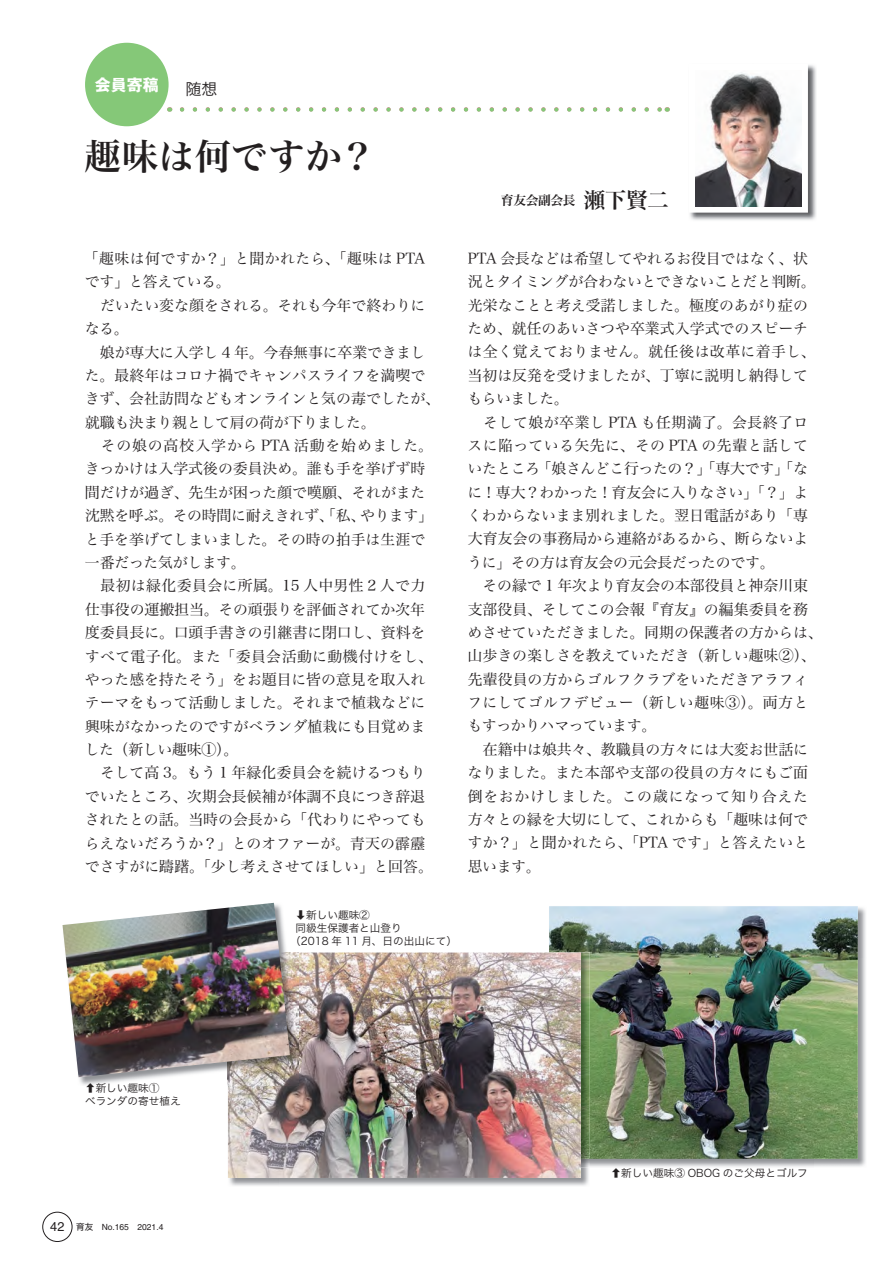
<style>
.page{position:relative;width:893px;height:1263px;background:#fff}
.page>*{position:absolute;margin:0;border:0;box-sizing:border-box;transform-origin:0 0}
.t1{font:36.15px "Hira Min Pro W6 90 pv RKSJ H";letter-spacing:.02em;color:#231f20}
.t2{font:21.3px "Hira Min Pro W6 90 pv RKSJ H";color:#231f20}
.t3{font:15.9px "Gothic MB101 Pro Bold 90 pv RKSJ H";color:#fff}
.t4{font:15.9px "Hira Kaku Pro W3 90 pv RKSJ H";color:#231f20}
.t5{font:14.85px/23.4px "Hira Min Pro W3 90 pv RKSJ H";letter-spacing:-.005em;color:#231f20}
.t6{font:14.85px "Hira Min Pro W3 90 pv RKSJ H";letter-spacing:.025em;color:#231f20}
.t7{font:14.85px "Hira Min Pro W3 90 pv RKSJ H";letter-spacing:-.03em;color:#231f20}
.t8{font:14.85px "Hira Min Pro W3 90 pv RKSJ H";letter-spacing:.06em;color:#231f20}
.t9{font:14.85px "Hira Min Pro W3 90 pv RKSJ H";letter-spacing:.03em;color:#231f20}
.t10{font:14.85px "Hira Min Pro W3 90 pv RKSJ H";letter-spacing:-.025em;color:#231f20}
.t11{font:12.75px "Hira Min Pro W6 90 pv RKSJ H";letter-spacing:-.03em;color:#231f20}
.t12{font:12.75px "Helvetica";color:#231f20}
.t13{font:10.65px/12.8px "Hira Kaku Pro W3 90 pv RKSJ H";color:#231f20}
.t14{font:8.55px "Helvetica";color:#231f20}
.s1{font-family:"Shin Go Pro Regular 90 pv RKSJ H"}
</style>
<div class="page">
<svg style="left:182px;top:107px;width:478px;height:5px"></svg>
<img style="left:690px;top:65px;width:126px;height:155px">
<img style="left:695px;top:70px;width:106px;height:136px">
<img style="left:858px;top:907px;width:8px;height:51px">
<img style="left:814px;top:958px;width:52px;height:209px">
<img style="left:549px;top:906px;width:309px;height:253px">
<img style="left:229px;top:1178px;width:50px;height:8px">
<img style="left:279px;top:1167px;width:310px;height:19px">
<img style="left:581px;top:952px;width:9px;height:207px">
<img style="left:228px;top:952px;width:353px;height:226px">
<img style="left:62px;top:925px;width:166px;height:161px">
<img style="left:228px;top:952px;width:70px;height:134px">
<img style="left:63px;top:903px;width:227px;height:174px">
<div style="left:85px;top:43px;width:84px;height:83px;background:#85c878;border-radius:50%"></div>
<div style="left:43px;top:1212px;width:29px;height:30px;border:1px solid #231f20;border-radius:50%"></div>
<p class="t3" style="left:95px;top:71px;width:65px">会員寄稿</p>
<p class="t4" style="left:186px;top:75px;width:33px">随想</p>
<h1 class="t1" style="left:85px;top:125px;width:292px">趣味は何ですか?</h1>
<p class="t6" style="left:84px;top:246px;width:343px">「趣味は何ですか？」と聞かれたら、「趣味は PTA</p>
<p class="t5" style="left:85px;top:269px;width:147px">です」と答えている。</p>
<p class="t5" style="left:85px;top:292px;width:342px">　だいたい変な顔をされる。それも今年で終わりに</p>
<p class="t5" style="left:85px;top:315px;width:45px">なる。</p>
<p class="t5" style="left:85px;top:339px;width:342px">　娘が専大に入学し 4 年。今春無事に卒業できまし</p>
<p class="t5" style="left:85px;top:362px;width:342px">た。最終年はコロナ禍でキャンパスライフを満喫で</p>
<p class="t5" style="left:85px;top:386px;width:357px">きず、会社訪問などもオンラインと気の毒でしたが、</p>
<p class="t10" style="left:85px;top:409px;width:292px">就職も決まり親として肩の荷が下りました。</p>
<p class="t8" style="left:85px;top:433px;width:349px">　その娘の高校入学から PTA 活動を始めました。</p>
<p class="t5" style="left:85px;top:456px;width:342px">きっかけは入学式後の委員決め。誰も手を挙げず時</p>
<p class="t5" style="left:85px;top:479px;width:342px">間だけが過ぎ、先生が困った顔で嘆願、それがまた</p>
<p class="t5" style="left:360px;top:503px;width:74px">やります「</p>
<p class="t5" style="left:85px;top:503px;width:350px">沈黙を呼ぶ。その時間に耐えきれず、「私、<br>と手を挙げてしまいました。その時の拍手は生涯で一番だった気がします。<br>　最初は緑化委員会に所属。15 人中男性 2 人で力仕事役の運搬担当。その頑張りを評価されてか次年度委員長に。口頭手書きの引継書に閉口し、資料をすべて電子化。また「委員会活動に動機付けをし、やった感を持たそう」をお題目に皆の意見を取入れテーマをもって活動しました。それまで植栽などに興味がなかったのですがベランダ植栽にも目覚めました（新しい趣味1 。(<br>　そして高 。3 もう 1 年緑化委員会を続けるつもりでいたところ、次期会長候補が体調不良につき辞退されたとの話。当時の会長から「代わりにやってもらえないだろうか？」とのオファーが。青天の霹靂でさすがに躊躇。「少し考えさせてほしい」と回答。</p>
<p class="t13" style="left:296px;top:908px;width:76px">⬇新しい趣味2</p>
<p class="t13" style="left:296px;top:921px;width:108px">同級生保護者と山登り</p>
<p class="t13" style="left:290px;top:934px;width:168px">（2018 年 11 月、日の出山にて(</p>
<p class="t11" style="left:501px;top:189px;width:76px">育友会副会長</p>
<h2 class="t2" style="left:584px;top:181px;width:87px">瀬下賢二</h2>
<p class="t5" style="left:468px;top:245px;width:342px">PTA 会長などは希望してやれるお役目ではなく、状</p>
<p class="t7" style="left:468px;top:269px;width:349px">況とタイミングが合わないとできないことだと判断。</p>
<p class="t5" style="left:468px;top:292px;width:342px">光栄なことと考え受諾しました。極度のあがり症の</p>
<p class="t5" style="left:468px;top:315px;width:342px">ため、就任のあいさつや卒業式入学式でのスピーチ</p>
<p class="t6" style="left:468px;top:339px;width:350px">は全く覚えておりません。就任後は改革に着手し、</p>
<p class="t5" style="left:468px;top:362px;width:342px">当初は反発を受けましたが、丁寧に説明し納得して</p>
<p class="t5" style="left:467px;top:385px;width:103px">もらいました。</p>
<p class="t9" style="left:468px;top:409px;width:342px">　そして娘が卒業し PTA も任期満了。会長終了ロ</p>
<p class="t6" style="left:468px;top:433px;width:342px">スに陥っている矢先に、その PTA の先輩と話して</p>
<p class="t5" style="left:537px;top:456px;width:273px">「娘さんどこ行ったの？」「専大です」「な</p>
<p class="t5" style="left:467px;top:456px;width:357px">いたところ<br>に！専大？わかった！育友会に入りなさい」「？」よくわからないまま別れました。翌日電話があり「専大育友会の事務局から連絡があるから、断らないように」その方は育友会の元会長だったのです。<br>　その縁で 1 年次より育友会の本部役員と神奈川東支部役員、そしてこの会報『育友』の編集委員を務めさせていただきました。同期の保護者の方からは、山歩きの楽しさを教えていただき（新しい趣味2 、(先輩役員の方からゴルフクラブをいただきアラフィフにしてゴルフデビュー（新しい趣味③）。両方ともすっかりハマっています。<br>　在籍中は娘共々、教職員の方々には大変お世話になりました。また本部や支部の役員の方々にもご面倒をおかけしました。この歳になって知り合えた方々との縁を大切にして、これからも「趣味は何ですか？」と聞かれたら、「PTA です」と答えたいと思います。</p>
<p class="t13" style="left:85px;top:1081px;width:97px">⬆新しい趣味1<br>ベランダの寄せ植え</p>
<p class="t12" style="left:50px;top:1219px;width:16px">42</p>
<p class="t14" style="left:76px;top:1222px;width:54px"><span class="s1">育友　</span>No.165</p>
<p class="t14" style="left:137px;top:1222px;width:28px">2021.4</p>
<p class="t13" style="left:611px;top:1165px;width:199px">⬆新しい趣味③ OBOG のご父母とゴルフ</p>
</div>
